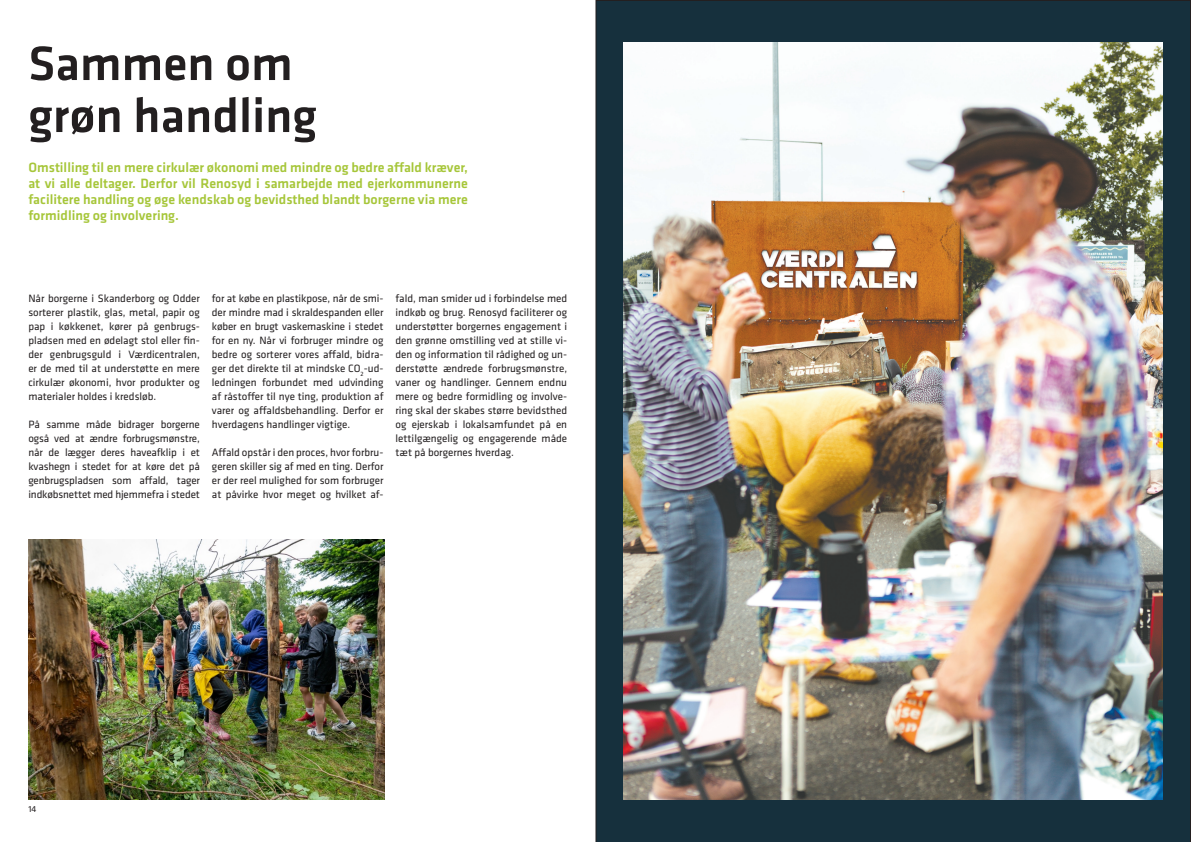
<style>
.page{position:relative;width:1191px;height:842px;background:#fff}
.page>*{position:absolute;margin:0;border:0;box-sizing:border-box;transform-origin:0 0}
.Overskrift_1{font:500 50px "Klavika";color:#231f20}
.Mancet{font:500 14px/16px "Klavika";color:#a6c639;text-align:justify}
.Brødtekst{font:11px/14px "Klavika";color:#231f20;text-align:justify}
.t1{font:9px "Klavika";color:#231f20}
</style>
<div class="page">
<div style="left:595px;top:0;width:596px;height:842px;background:#16303d"></div>
<img style="left:28px;top:539px;width:356px;height:260px">
<img style="left:624px;top:43px;width:538px;height:756px">
<p class="Overskrift_1" style="left:28px;top:36px;width:266px">Sammen om</p>
<p class="Overskrift_1" style="left:28px;top:88px;width:290px">grøn handling</p>
<p class="Mancet" style="left:28px;top:160px;width:441px">Omstilling til en mere cirkulær økonomi med mindre og bedre affald kræver, at vi alle deltager. Derfor vil Renosyd i samarbejde med ejerkommunerne facilitere handling og øge kendskab og bevidsthed blandt borgerne via mere formidling og involvering.</p>
<p class="Brødtekst" style="left:28px;top:292px;width:173px">Når borgerne i Skanderborg og Odder sorterer plastik, glas, metal, papir og pap i køkkenet, kører på genbrugs&shy;pladsen med en ødelagt stol eller fin&shy;der genbrugsguld i Værdicentralen, er de med til at understøtte en mere cirkulær økonomi, hvor produkter og materialer holdes i kredsløb.</p>
<p class="Brødtekst" style="left:28px;top:418px;width:173px">På samme måde bidrager borgerne også ved at ændre forbrugsmønstre, når de lægger deres haveafklip i et kvashegn i stedet for at køre det på genbrugspladsen som affald, tager indkøbsnettet med hjemmefra i stedet</p>
<p class="Brødtekst" style="left:212px;top:292px;width:173px">for at købe en plastikpose, når de smi&shy;der mindre mad i skraldespanden eller køber en brugt vaskemaskine i stedet for en ny. Når vi forbruger mindre og bedre og sorterer vores affald, bidra&shy;ger det direkte til at mindske CO<sub>2</sub>-ud&shy;ledningen forbundet med udvinding af råstoffer til nye ting, produktion af varer og affaldsbehandling. Derfor er hverdagens handlinger vigtige.</p>
<p class="Brødtekst" style="left:212px;top:446px;width:173px">Affald opstår i den proces, hvor forbru&shy;geren skiller sig af med en ting. Derfor er der reel mulighed for som forbruger at påvirke hvor meget og hvilket af-</p>
<p class="Brødtekst" style="left:395px;top:292px;width:173px">fald, man smider ud i forbindelse med indkøb og brug. Renosyd faciliterer og understøtter borgernes engagement i den grønne omstilling ved at stille vi&shy;den og information til rådighed og un&shy;derstøtte ændrede forbrugsmønstre, vaner og handlinger. Gennem endnu mere og bedre formidling og involve&shy;ring skal der skabes større bevidsthed og ejerskab i lokalsamfundet på en lettilgængelig og engagerende måde tæt på borgernes hverdag.</p>
<p class="t1" style="left:28px;top:804px;width:9px">14</p>
</div>
